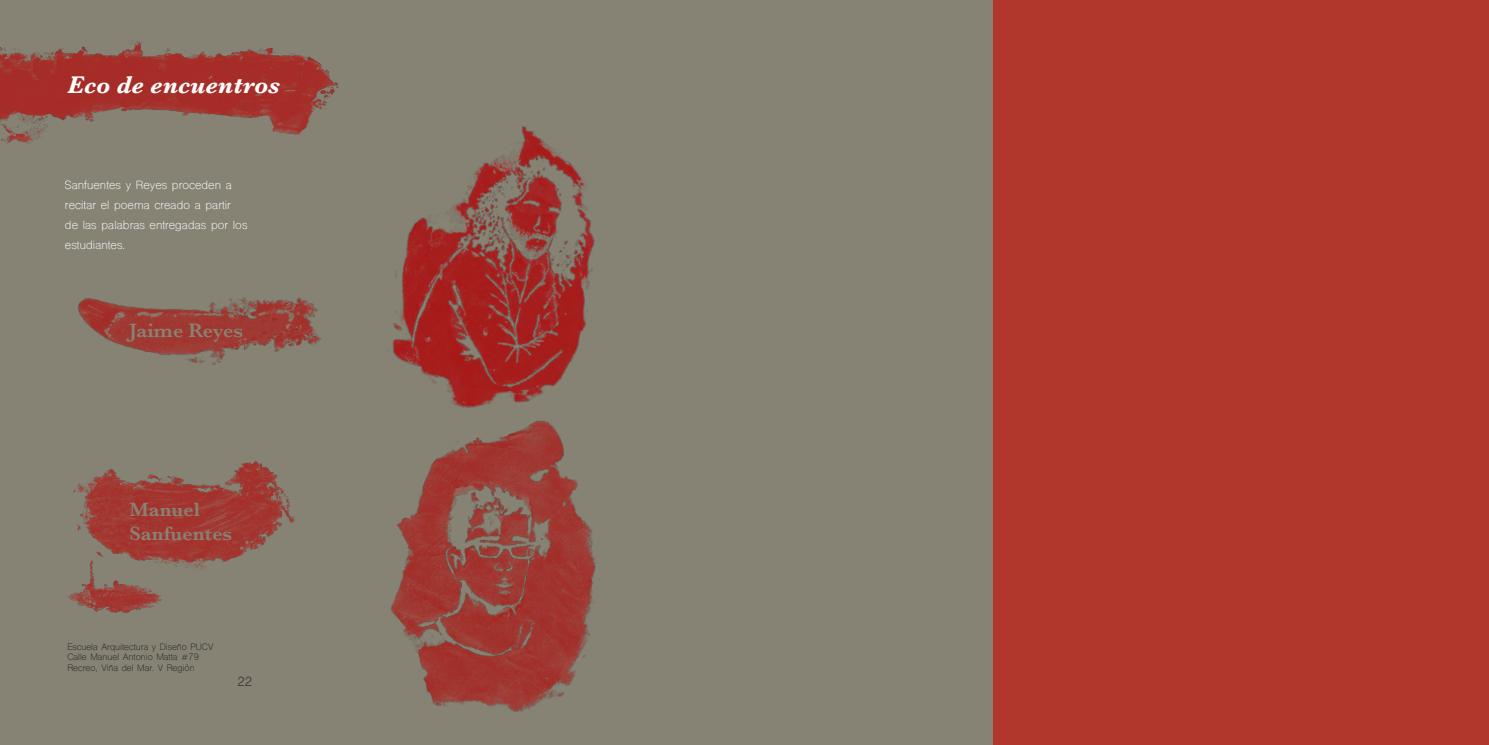
<style>
.page{position:relative;width:1489px;height:745px;background:#fff}
.page>*{position:absolute;margin:0;border:0;box-sizing:border-box;transform-origin:0 0}
.t1{font:italic 700 25px "Baskerville";letter-spacing:.005em;color:#fff}
.t2{font:600 20px "Baskerville";letter-spacing:.005em;color:#868375}
.t3{font:12.5px "Shree Dev 0714";color:#231f20}
.t4{font:11.25px/20px "Shree Dev 0714";letter-spacing:.01em;color:#fff}
.t5{font:8.75px "Shree Dev 0714";letter-spacing:.005em;color:#231f20}
</style>
<div class="page">
<div style="left:992px;top:0;width:496px;height:744px;background:#b1362c"></div>
<div style="left:0;top:0;width:992px;height:744px;background:#868375"></div>
<img style="left:0;top:41px;width:330px;height:103px">
<img style="left:321px;top:76px;width:274px;height:279px">
<img style="left:68px;top:461px;width:218px;height:152px">
<img style="left:78px;top:271px;width:292px;height:94px">
<img style="left:286px;top:355px;width:315px;height:357px">
<p class="t1" style="left:67px;top:68px;width:214px">Eco de encuentros</p>
<p class="t4" style="left:65px;top:176px;width:184px">Sanfuentes y Reyes proceden a recitar el poema creado a partir<br>de las palabras entregadas por los estudiantes.</p>
<p class="t2" style="left:129px;top:316px;width:115px">Jaime Reyes</p>
<p class="t2" style="left:129px;top:495px;width:72px">Manuel</p>
<p class="t2" style="left:129px;top:519px;width:104px">Sanfuentes</p>
<p class="t5" style="left:67px;top:640px;width:147px">Escuela Arquitectura y Diseño PUCV</p>
<p class="t5" style="left:67px;top:651px;width:133px">Calle Manuel Antonio Matta #79</p>
<p class="t5" style="left:67px;top:661px;width:129px">Recreo, Viña del Mar. V Región</p>
<p class="t3" style="left:237px;top:674px;width:16px">22</p>
</div>
